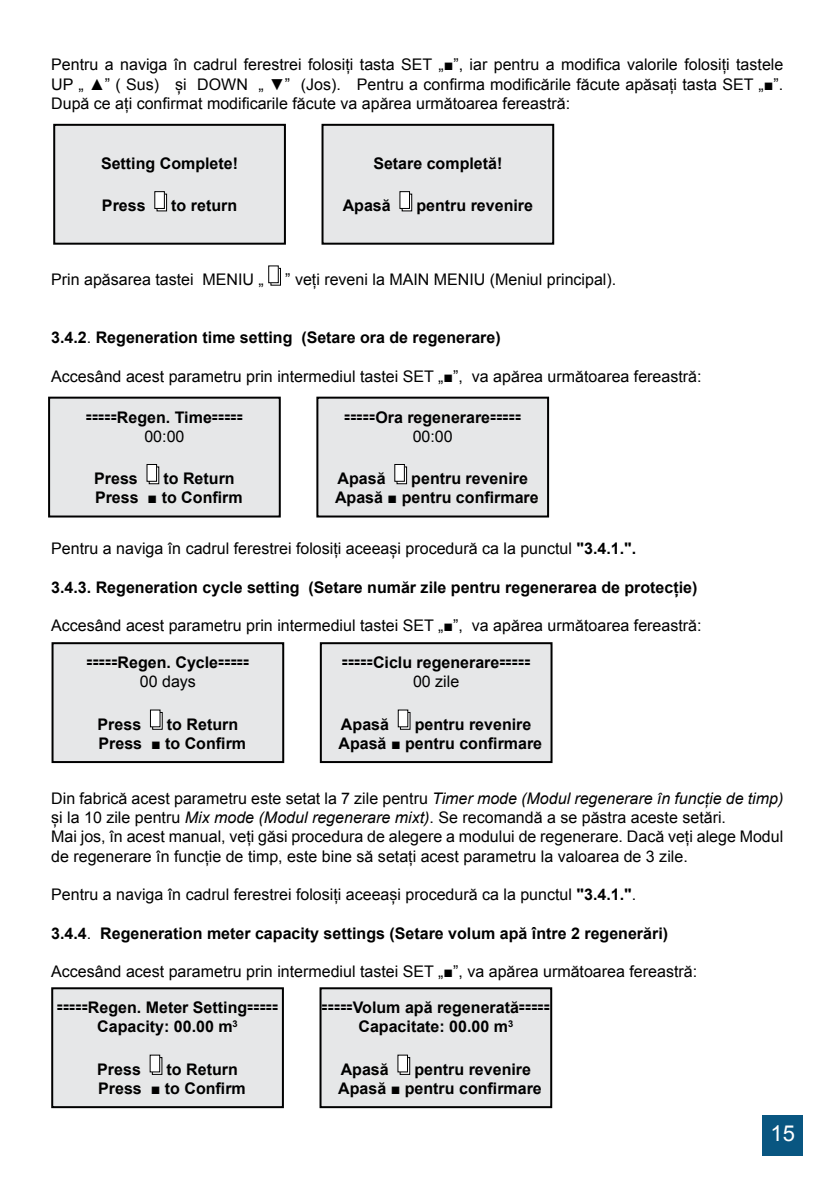
<style>
.page{position:relative;width:840px;height:1191px;background:#fff}
.page>*{position:absolute;margin:0;border:0;box-sizing:border-box;transform-origin:0 0}
.t1{font:22px "Arial";color:#fff}
.t2{font:16px/19.2px "Arial";color:#000;text-align:justify}
.t3{font:700 16px/19.2px "Arial";color:#000}
.s1{font-weight:400}
.s2{font-weight:700}
.s3{font-style:italic}
</style>
<div class="page">
<div style="left:762px;top:1115px;width:40px;height:41px;background:#095681"></div>
<div style="left:270px;top:268px;width:10px;height:17px;border:1px solid #000"></div>
<div style="left:268px;top:266px;width:10px;height:17px;background:#fff"></div>
<div style="left:268px;top:266px;width:10px;height:17px;border:1px solid #000"></div>
<div style="left:54px;top:125px;width:231px;height:119px;background:#e6e7e8"></div>
<div style="left:157px;top:194px;width:9px;height:17px;background:#1d1d1d"></div>
<div style="left:157px;top:194px;width:10px;height:17px;border:1px solid #000"></div>
<div style="left:155px;top:192px;width:9px;height:16px;background:#fff"></div>
<div style="left:154px;top:191px;width:10px;height:18px;border:1px solid #000"></div>
<div style="left:53px;top:124px;width:233px;height:121px;border:2px solid #000"></div>
<div style="left:322px;top:125px;width:231px;height:119px;background:#e6e7e8"></div>
<div style="left:402px;top:194px;width:9px;height:17px;background:#030303"></div>
<div style="left:401px;top:194px;width:11px;height:17px;border:1px solid #000"></div>
<div style="left:399px;top:192px;width:10px;height:16px;background:#fff"></div>
<div style="left:399px;top:191px;width:10px;height:18px;border:1px solid #000"></div>
<div style="left:321px;top:124px;width:233px;height:121px;border:2px solid #000"></div>
<div style="left:49px;top:398px;width:230px;height:118px;background:#e6e7e8"></div>
<svg style="left:149px;top:467px;width:10px;height:17px"></svg>
<div style="left:147px;top:464px;width:9px;height:17px;background:#fff"></div>
<div style="left:147px;top:464px;width:10px;height:17px;border:1px solid #000"></div>
<div style="left:48px;top:397px;width:232px;height:120px;border:2px solid #000"></div>
<div style="left:317px;top:398px;width:230px;height:118px;background:#e6e7e8"></div>
<div style="left:397px;top:467px;width:9px;height:17px;background:#343434"></div>
<div style="left:396px;top:466px;width:10px;height:18px;border:1px solid #000"></div>
<div style="left:394px;top:464px;width:10px;height:17px;background:#fff"></div>
<div style="left:316px;top:397px;width:232px;height:120px;border:2px solid #000"></div>
<div style="left:52px;top:643px;width:231px;height:119px;background:#e6e7e8"></div>
<div style="left:150px;top:710px;width:10px;height:17px;background:#fff"></div>
<div style="left:150px;top:709px;width:10px;height:18px;border:1px solid #000"></div>
<div style="left:51px;top:642px;width:233px;height:121px;border:2px solid #000"></div>
<div style="left:320px;top:643px;width:231px;height:119px;background:#e6e7e8"></div>
<div style="left:398px;top:710px;width:9px;height:17px;background:#fff"></div>
<div style="left:319px;top:642px;width:233px;height:121px;border:2px solid #000"></div>
<div style="left:52px;top:988px;width:231px;height:119px;background:#e6e7e8"></div>
<div style="left:150px;top:1055px;width:10px;height:17px;background:#fff"></div>
<div style="left:150px;top:1054px;width:10px;height:18px;border:1px solid #000"></div>
<div style="left:51px;top:987px;width:233px;height:121px;border:2px solid #000"></div>
<div style="left:320px;top:988px;width:231px;height:119px;background:#e6e7e8"></div>
<div style="left:400px;top:1057px;width:9px;height:17px;background:#020202"></div>
<div style="left:399px;top:1057px;width:11px;height:17px;border:1px solid #000"></div>
<div style="left:397px;top:1055px;width:10px;height:17px;background:#fff"></div>
<div style="left:319px;top:987px;width:233px;height:121px;border:2px solid #000"></div>
<p class="t2" style="left:51px;top:55px;width:733px">Pentru a naviga în cadrul ferestrei folosiți tasta SET „■”, iar pentru a modifica valorile folosiți tastele UP „ ▲” ( Sus) și DOWN „ ▼” (Jos). Pentru a confirma modificările făcute apăsați tasta SET „■”.<br>După ce ați confirmat modificarile făcute va apărea următoarea fereastră:</p>
<p class="t3" style="left:101px;top:154px;width:138px">Setting Complete!</p>
<p class="t3" style="left:102px;top:196px;width:45px">Press</p>
<p class="t3" style="left:171px;top:196px;width:67px">to return</p>
<p class="t3" style="left:373px;top:154px;width:130px">Setare completă!</p>
<p class="t3" style="left:342px;top:196px;width:50px">Apasă</p>
<p class="t3" style="left:416px;top:196px;width:118px">pentru revenire</p>
<p class="t2" style="left:51px;top:270px;width:214px">Prin apăsarea tastei MENIU „</p>
<p class="t2" style="left:285px;top:270px;width:332px">” veți reveni la MAIN MENIU (Meniul principal).</p>
<p class="t3" style="left:51px;top:328px;width:451px">3.4.2<span class="s1">.</span> Regeneration time setting (Setare ora de regenerare)</p>
<p class="t2" style="left:51px;top:366px;width:651px">Accesând acest parametru prin intermediul tastei SET „■”, va apărea următoarea fereastră:</p>
<p class="t3" style="left:86px;top:408px;width:159px">꞊꞊꞊꞊꞊Regen. Time꞊꞊꞊꞊꞊</p>
<p class="t2" style="left:144px;top:427px;width:42px">00:00</p>
<p class="t3" style="left:94px;top:469px;width:45px">Press</p>
<p class="t3" style="left:95px;top:469px;width:149px;text-indent:68px">to Return<br>Press <span class="s1">■</span> to Confirm</p>
<p class="t3" style="left:344px;top:408px;width:178px">꞊꞊꞊꞊꞊Ora regenerare꞊꞊꞊꞊꞊</p>
<p class="t2" style="left:412px;top:427px;width:42px">00:00</p>
<p class="t3" style="left:337px;top:469px;width:50px">Apasă</p>
<p class="t3" style="left:335px;top:469px;width:205px;text-indent:76px">pentru revenire<br>Apasă <span class="s1">■</span> pentru confirmare</p>
<p class="t2" style="left:51px;top:539px;width:586px">Pentru a naviga în cadrul ferestrei folosiți aceeași procedură ca la punctul <span class="s2">"3.4.1.".</span></p>
<p class="t3" style="left:51px;top:578px;width:647px">3.4.3. Regeneration cycle setting (Setare număr zile pentru regenerarea de protecție)</p>
<p class="t2" style="left:51px;top:616px;width:651px">Accesând acest parametru prin intermediul tastei SET „■”, va apărea următoarea fereastră:</p>
<p class="t3" style="left:86px;top:653px;width:164px">꞊꞊꞊꞊꞊Regen. Cycle꞊꞊꞊꞊꞊</p>
<p class="t2" style="left:140px;top:672px;width:58px">00 days</p>
<p class="t3" style="left:98px;top:715px;width:45px">Press</p>
<p class="t3" style="left:98px;top:715px;width:149px;text-indent:68px">to Return<br>Press <span class="s1">■</span> to Confirm</p>
<p class="t3" style="left:341px;top:653px;width:190px">꞊꞊꞊꞊꞊Ciclu regenerare꞊꞊꞊꞊꞊</p>
<p class="t2" style="left:413px;top:672px;width:48px">00 zile</p>
<p class="t3" style="left:341px;top:715px;width:50px">Apasă</p>
<p class="t3" style="left:338px;top:715px;width:205px;text-indent:76px">pentru revenire<br>Apasă <span class="s1">■</span> pentru confirmare</p>
<p class="t2" style="left:51px;top:789px;width:733px;text-align:left">Din fabrică acest parametru este setat la 7 zile pentru <span class="s3">Timer mode (Modul regenerare în funcție de timp) </span>și la 10 zile pentru <span class="s3">Mix mode (Modul regenerare mixt)</span>. Se recomandă a se păstra aceste setări.<br>Mai jos, în acest manual, veți găsi procedura de alegere a modului de regenerare. Dacă veți alege Modul de regenerare în funcție de timp, este bine să setați acest parametru la valoarea de 3 zile.</p>
<p class="t2" style="left:51px;top:885px;width:586px">Pentru a naviga în cadrul ferestrei folosiți aceeași procedură ca la punctul <span class="s2">"3.4.1."</span>.</p>
<p class="t3" style="left:51px;top:923px;width:618px">3.4.4<span class="s1">.</span> Regeneration meter capacity settings (Setare volum apă între 2 regenerări)</p>
<p class="t2" style="left:51px;top:962px;width:647px">Accesând acest parametru prin intermediul tastei SET „■”, va apărea următoarea fereastră:</p>
<p class="t3" style="left:57px;top:998px;width:223px;text-align:center">꞊꞊꞊꞊꞊Regen. Meter Setting꞊꞊꞊꞊꞊<br>Capacity: 00.00 m<sup>3</sup></p>
<p class="t3" style="left:97px;top:1060px;width:45px">Press</p>
<p class="t3" style="left:98px;top:1060px;width:149px;text-indent:68px">to Return<br>Press <span class="s1">■</span> to Confirm</p>
<p class="t3" style="left:321px;top:998px;width:230px;text-align:center">꞊꞊꞊꞊꞊Volum apă regenerată꞊꞊꞊꞊꞊<br>Capacitate: 00.00 m<sup>3</sup></p>
<p class="t3" style="left:340px;top:1060px;width:50px">Apasă</p>
<p class="t3" style="left:338px;top:1060px;width:205px;text-indent:76px">pentru revenire<br>Apasă <span class="s1">■</span> pentru confirmare</p>
<h1 class="t1" style="left:770px;top:1119px;width:26px">15</h1>
</div>
